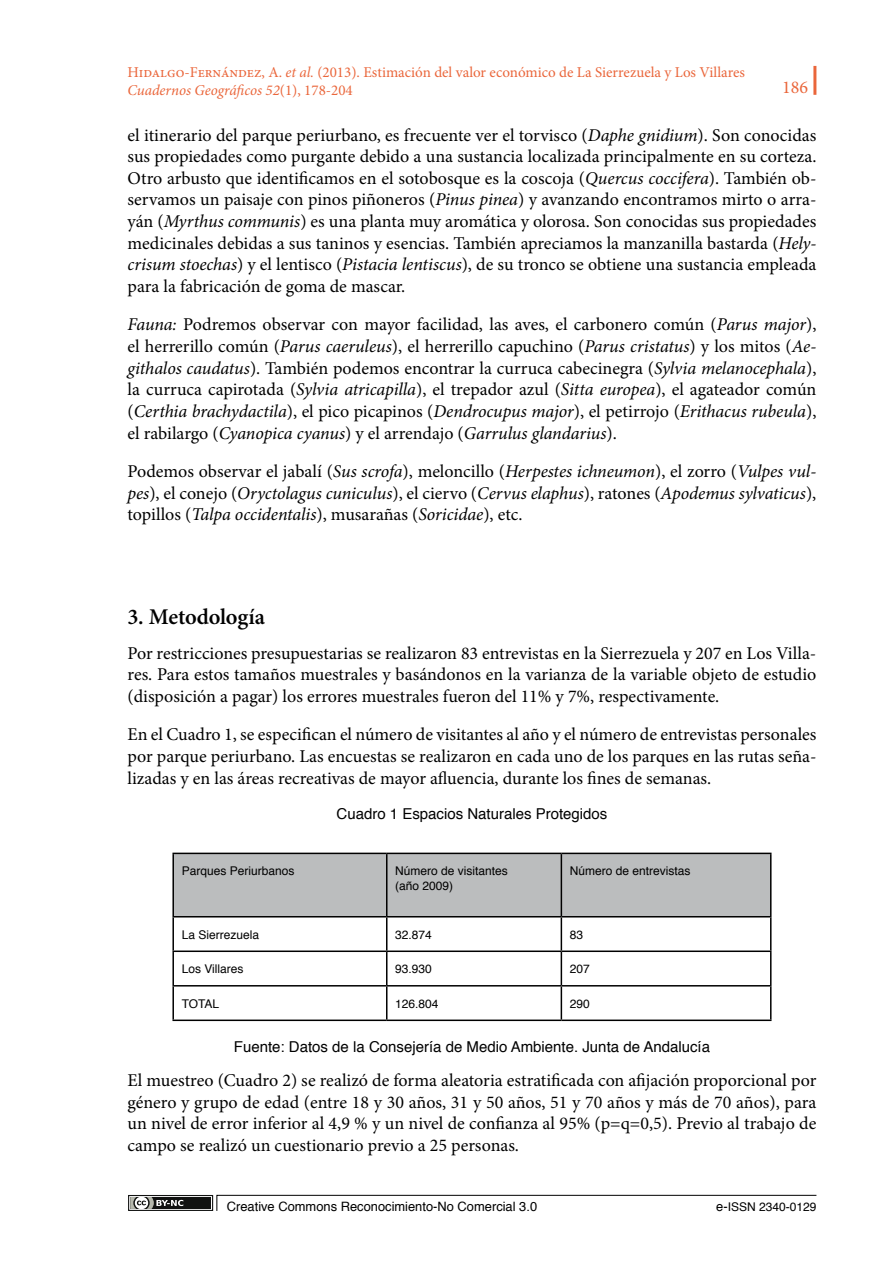
<style>
.page{position:relative;width:893px;height:1263px;background:#fff}
.page>*{position:absolute;margin:0;border:0;box-sizing:border-box;transform-origin:0 0}
.t1{font:600 22.5px "Minion Pro";letter-spacing:-.01em;color:#000}
.t2{font:18px/21.6px "Minion Pro";color:#000;text-align:justify}
.t3{font:italic 18px/21.6px "Minion Pro";letter-spacing:-.005em;color:#000;text-align:justify}
.t4{font:18px "Minion Pro";color:#ea663b}
.t5{font:15px/18px "Minion Pro";color:#ea663b}
.t6{font:15px "Helvetica";color:#000}
.t7{font:12.9px "Helvetica";color:#000}
.t8{font:12px/14.4px "Helvetica";color:#000}
.s1{font-style:italic}
.s2{font-style:normal}
.s3{font-size:12.9px}
</style>
<div class="page">
<hr style="left:813px;top:66px;width:3px;height:29px;background:#ea663b">
<div style="left:128px;top:1195px;width:85px;height:16px;border:1px solid #111211"></div>
<div style="left:130px;top:1197px;width:81px;height:12px;background:#111211"></div>
<svg style="left:130px;top:1197px;width:53px;height:12px"></svg>
<svg style="left:216px;top:1194px;width:601px;height:17px"></svg>
<div style="left:174px;top:854px;width:596px;height:62px;background:#bbbdbe"></div>
<hr style="left:386px;top:854px;width:1px;height:62px;background:#000">
<hr style="left:561px;top:854px;width:1px;height:62px;background:#000">
<hr style="left:172px;top:917px;width:2px;height:33px;background:#000">
<hr style="left:386px;top:917px;width:1px;height:33px;background:#000">
<hr style="left:561px;top:917px;width:1px;height:33px;background:#000">
<hr style="left:770px;top:917px;width:1px;height:33px;background:#000">
<hr style="left:172px;top:950px;width:215px;height:2px;background:#000">
<hr style="left:172px;top:952px;width:2px;height:33px;background:#000">
<hr style="left:387px;top:950px;width:174px;height:2px;background:#000">
<hr style="left:386px;top:952px;width:1px;height:33px;background:#000">
<hr style="left:561px;top:950px;width:210px;height:2px;background:#000">
<hr style="left:561px;top:952px;width:1px;height:33px;background:#000">
<hr style="left:770px;top:952px;width:1px;height:33px;background:#000">
<hr style="left:172px;top:985px;width:215px;height:1px;background:#000">
<hr style="left:172px;top:986px;width:2px;height:33px;background:#000">
<hr style="left:387px;top:985px;width:174px;height:1px;background:#000">
<hr style="left:386px;top:986px;width:1px;height:33px;background:#000">
<hr style="left:561px;top:985px;width:210px;height:1px;background:#000">
<hr style="left:561px;top:986px;width:1px;height:33px;background:#000">
<hr style="left:770px;top:986px;width:1px;height:33px;background:#000">
<hr style="left:172px;top:1019px;width:215px;height:2px;background:#000">
<hr style="left:387px;top:1019px;width:174px;height:2px;background:#000">
<hr style="left:561px;top:1019px;width:210px;height:2px;background:#000">
<hr style="left:172px;top:853px;width:215px;height:1px;background:#000">
<hr style="left:172px;top:854px;width:2px;height:62px;background:#000">
<hr style="left:387px;top:853px;width:174px;height:1px;background:#000">
<hr style="left:561px;top:853px;width:210px;height:1px;background:#000">
<hr style="left:770px;top:854px;width:1px;height:62px;background:#000">
<hr style="left:172px;top:916px;width:215px;height:1px;background:#000">
<hr style="left:387px;top:916px;width:174px;height:1px;background:#000">
<hr style="left:561px;top:916px;width:210px;height:1px;background:#000">
<p class="t5" style="left:128px;top:63px;width:619px">Hidalgo-Fernández, A. <span class="s1">et al.</span> (2013). Estimación del valor económico de La Sierrezuela y Los Villares<br><span class="s1">Cuadernos Geográficos 52</span>(1), 178-204</p>
<p class="t2" style="left:128px;top:124px;width:690px">el itinerario del parque periurbano, es frecuente ver el torvisco (<span class="s1">Daphe gnidium</span>). Son conocidas sus propiedades como purgante debido a una sustancia localizada principalmente en su corteza.<br>Otro arbusto que identificamos en el sotobosque es la coscoja (<span class="s1">Quercus coccifera</span>). También ob&shy;servamos un paisaje con pinos piñoneros (<span class="s1">Pinus pinea</span>) y avanzando encontramos mirto o arra&shy;yán (<span class="s1">Myrthus communis</span>) es una planta muy aromática y olorosa. Son conocidas sus propiedades medicinales debidas a sus taninos y esencias. También apreciamos la manzanilla bastarda (<span class="s1">Hely&shy;crisum stoechas</span>) y el lentisco (<span class="s1">Pistacia lentiscus</span>), de su tronco se obtiene una sustancia empleada para la fabricación de goma de mascar.</p>
<p class="t2" style="left:128px;top:314px;width:690px"><span class="s1">Fauna:</span> Podremos observar con mayor facilidad, las aves, el carbonero común (<span class="s1">Parus major</span>), el herrerillo común (<span class="s1">Parus caeruleus</span>), el herrerillo capuchino (<span class="s1">Parus cristatus</span>) y los mitos (<span class="s1">Ae&shy;githalos caudatus</span>). También podemos encontrar la curruca cabecinegra (<span class="s1">Sylvia melanocephala</span>), la curruca capirotada (<span class="s1">Sylvia atricapilla</span>), el trepador azul (<span class="s1">Sitta europea</span>), el agateador común (<span class="s1">Certhia brachydactila</span>), el pico picapinos (<span class="s1">Dendrocupus major</span>), el petirrojo (<span class="s1">Erithacus rubeula</span>), el rabilargo (<span class="s1">Cyanopica cyanus</span>) y el arrendajo (<span class="s1">Garrulus glandarius</span>).</p>
<p class="t3" style="left:128px;top:460px;width:690px"><span class="s2">Podemos observar el jabalí (</span>Sus scrofa<span class="s2">), meloncillo (</span>Herpestes ichneumon<span class="s2">), el zorro (</span>Vulpes vul&shy;pes<span class="s2">), el conejo (</span>Oryctolagus cuniculus<span class="s2">), el ciervo (</span>Cervus elaphus<span class="s2">), ratones (</span>Apodemus sylvaticus<span class="s2">), topillos (</span>Talpa occidentalis<span class="s2">), musarañas (</span>Soricidae<span class="s2">), etc.</span></p>
<p class="t4" style="left:782px;top:75px;width:27px">186</p>
<p class="t1" style="left:128px;top:601px;width:139px">3. Metodología</p>
<p class="t2" style="left:128px;top:642px;width:690px">Por restricciones presupuestarias se realizaron 83 entrevistas en la Sierrezuela y 207 en Los Villa&shy;res. Para estos tamaños muestrales y basándonos en la varianza de la variable objeto de estudio (disposición a pagar) los errores muestrales fueron del 11% y 7%, respectivamente.</p>
<p class="t2" style="left:128px;top:724px;width:690px">En el Cuadro 1, se especifican el número de visitantes al año y el número de entrevistas personales por parque periurbano. Las encuestas se realizaron en cada uno de los parques en las rutas seña&shy;lizadas y en las áreas recreativas de mayor afluencia, durante los fines de semanas.</p>
<p class="t6" style="left:336px;top:802px;width:272px">Cuadro 1 Espacios Naturales Protegidos</p>
<p class="t8" style="left:182px;top:864px;width:114px">Parques Periurbanos</p>
<p class="t8" style="left:395px;top:864px;width:114px">Número de visitantes (año 2009)</p>
<p class="t8" style="left:570px;top:864px;width:122px">Número de entrevistas</p>
<p class="t8" style="left:182px;top:927px;width:79px">La Sierrezuela</p>
<p class="t8" style="left:395px;top:927px;width:38px">32.874</p>
<p class="t8" style="left:570px;top:927px;width:15px">83</p>
<p class="t8" style="left:182px;top:962px;width:63px">Los Villares</p>
<p class="t8" style="left:395px;top:962px;width:38px">93.930</p>
<p class="t8" style="left:570px;top:962px;width:22px">207</p>
<p class="t8" style="left:182px;top:996px;width:39px">TOTAL</p>
<p class="t8" style="left:395px;top:996px;width:45px">126.804</p>
<p class="t8" style="left:570px;top:996px;width:22px">290</p>
<p class="t6" style="left:234px;top:1035px;width:478px">Fuente: Datos de la Consejería de Medio Ambiente. Junta de Andalucía</p>
<p class="t2" style="left:128px;top:1070px;width:690px">El muestreo (Cuadro 2) se realizó de forma aleatoria estratificada con afijación proporcional por género y grupo de edad (entre 18 y 30 años, 31 y 50 años, 51 y 70 años y más de 70 años), para un nivel de error inferior al 4,9 % y un nivel de confianza al 95% (p=q=0,5). Previo al trabajo de campo se realizó un cuestionario previo a 25 personas.</p>
<p class="t7" style="left:227px;top:1196px;width:312px">Creative Commons Reconocimiento-No Comercial 3.0</p>
<p class="t8" style="left:716px;top:1200px;width:102px"><span class="s3">e-</span>ISSN 2340-0129</p>
</div>
